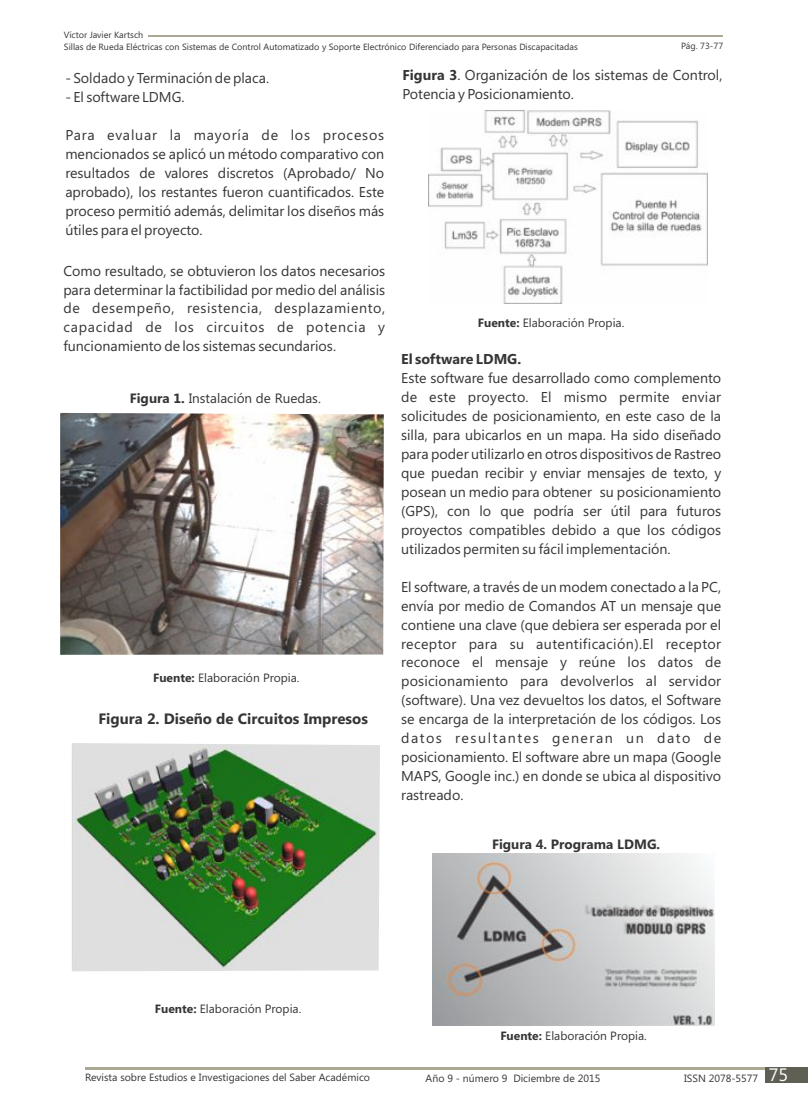
<style>
.page{position:relative;width:808px;height:1106px;background:#fff}
.page>*{position:absolute;margin:0;border:0;box-sizing:border-box;transform-origin:0 0}
.t1{font:700 15px "Segoe UI";color:#373435}
.t2{font:14.25px/18.9px "Segoe UI";color:#373435;text-align:justify}
.t3{font:700 14.25px "Segoe UI";color:#373435}
.t4{font:13.5px "Segoe UI";color:#373435}
.t5{font:700 13.5px "Segoe UI";color:#373435}
.t6{font:12px "Segoe UI";color:#373435}
.t7{font:10.5px "Segoe UI";color:#373435}
.t8{font:9px "Segoe UI";color:#373435}
.s1{font-weight:700}
.s2{font-size:18px;color:#fefefe}
</style>
<div class="page">
<hr style="left:85px;top:1067px;width:702px;height:3px;background:#aba994">
<div style="left:765px;top:1067px;width:43px;height:15px;background:#605f54"></div>
<hr style="left:148px;top:36px;width:575px;height:1px;background:#aba994">
<img style="left:60px;top:413px;width:324px;height:242px">
<img style="left:72px;top:743px;width:308px;height:228px">
<img style="left:428px;top:111px;width:280px;height:192px">
<img style="left:432px;top:853px;width:282px;height:172px">
<p class="t8" style="left:64px;top:31px;width:81px">Víctor Javier Kartsch</p>
<p class="t8" style="left:64px;top:44px;width:515px">Sillas de Rueda Eléctricas con Sistemas de Control Automatizado y Soporte Electrónico Diferenciado para Personas Discapacitadas</p>
<p class="t8" style="left:681px;top:42px;width:44px">Pág. 73-77</p>
<p class="t2" style="left:65px;top:70px;width:205px">- Soldado y Terminación de placa.</p>
<p class="t2" style="left:65px;top:89px;width:121px">- El software LDMG.</p>
<p class="t2" style="left:65px;top:127px;width:320px">Para evaluar la mayoría de los procesos mencionados se aplicó un método comparativo con resultados de valores discretos (Aprobado/ No aprobado), los restantes fueron cuantificados. Este proceso permitió además, delimitar los diseños más útiles para el proyecto.</p>
<p class="t2" style="left:63px;top:262px;width:323px">Como resultado, se obtuvieron los datos necesarios para determinar la factibilidad por medio del análisis de desempeño, resistencia, desplazamiento, capacidad de los circuitos de potencia y funcionamiento de los sistemas secundarios.</p>
<p class="t4" style="left:130px;top:393px;width:193px"><span class="s1">Figura 1.</span> Instalación de Ruedas.</p>
<p class="t6" style="left:153px;top:673px;width:148px"><span class="s1">Fuente:</span> Elaboración Propia.</p>
<p class="t1" style="left:98px;top:713px;width:271px">Figura 2. Diseño de Circuitos Impresos</p>
<p class="t2" style="left:402px;top:66px;width:321px"><span class="s1">Figura 3</span>. Organización de los sistemas de Control,<br>Potencia y Posicionamiento.</p>
<p class="t6" style="left:478px;top:318px;width:148px"><span class="s1">Fuente:</span> Elaboración Propia.</p>
<p class="t3" style="left:401px;top:354px;width:122px">El software LDMG.</p>
<p class="t2" style="left:401px;top:370px;width:322px">Este software fue desarrollado como complemento de este proyecto. El mismo permite enviar solicitudes de posicionamiento, en este caso de la silla, para ubicarlos en un mapa. Ha sido diseñado para poder utilizarlo en otros dispositivos de Rastreo que puedan recibir y enviar mensajes de texto, y posean un medio para obtener su posicionamiento (GPS), con lo que podría ser útil para futuros proyectos compatibles debido a que los códigos utilizados permiten su fácil implementación.</p>
<p class="t2" style="left:401px;top:578px;width:322px">El software, a través de un modem conectado a la PC, envía por medio de Comandos AT un mensaje que contiene una clave (que debiera ser esperada por el receptor para su autentificación).El receptor reconoce el mensaje y reúne los datos de posicionamiento para devolverlos al servidor (software). Una vez devueltos los datos, el Software se encarga de la interpretación de los códigos. Los datos resultantes generan un dato de posicionamiento. El software abre un mapa (Google MAPS, Google inc.) en donde se ubica al dispositivo rastreado.</p>
<p class="t5" style="left:492px;top:839px;width:170px">Figura 4. Programa LDMG.</p>
<p class="t6" style="left:155px;top:1003px;width:148px"><span class="s1">Fuente:</span> Elaboración Propia.</p>
<p class="t6" style="left:500px;top:1031px;width:148px"><span class="s1">Fuente:</span> Elaboración Propia.</p>
<p class="t7" style="left:85px;top:1073px;width:286px">Revista sobre Estudios e Investigaciones del Saber Académico</p>
<p class="t7" style="left:426px;top:1074px;width:176px">Año 9 - número 9 Diciembre de 2015</p>
<p class="t7" style="left:684px;top:1074px;width:106px">ISSN 2078-5577 <span class="s2">75</span></p>
</div>
